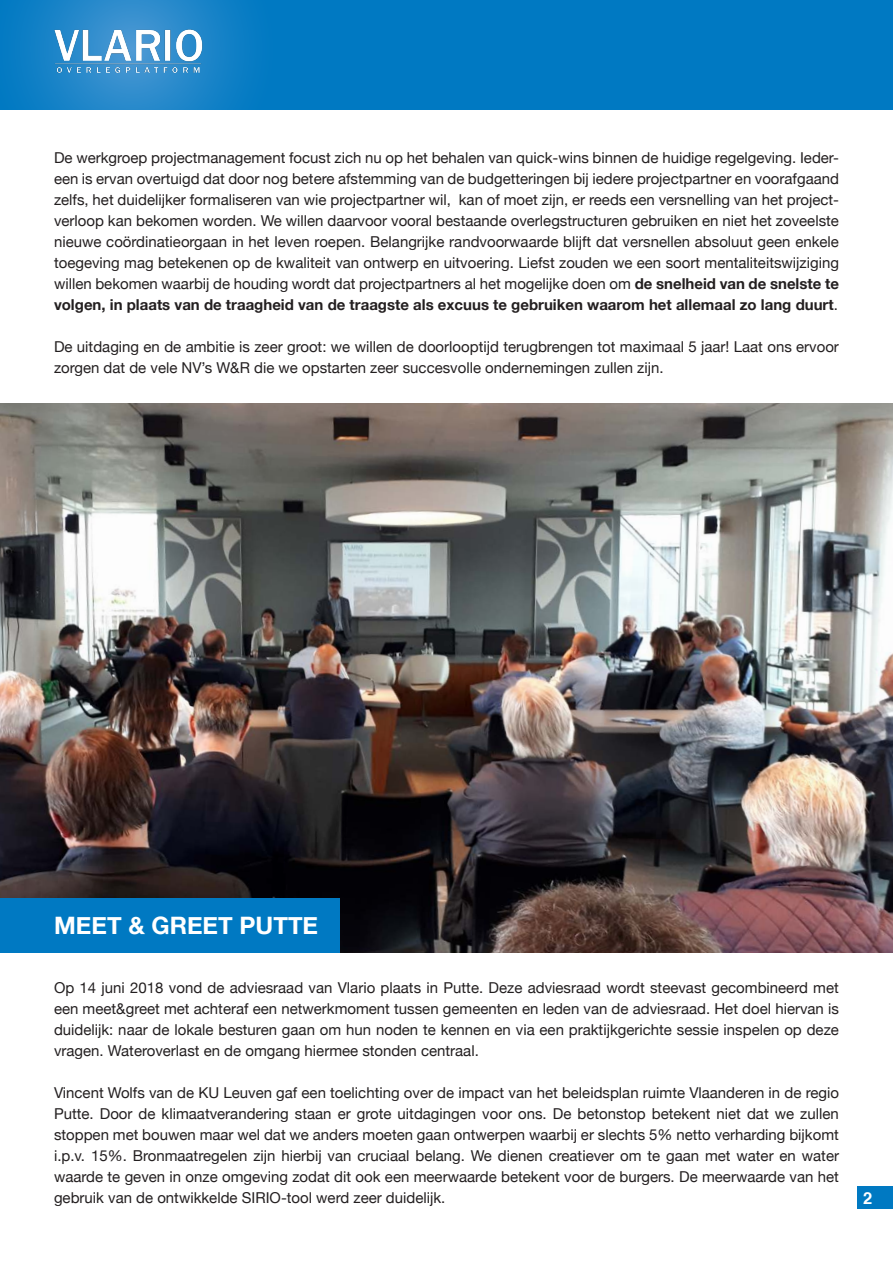
<style>
.page{position:relative;width:893px;height:1263px;background:#fff}
.page>*{position:absolute;margin:0;border:0;box-sizing:border-box;transform-origin:0 0}
.t1{font:700 24px "Helvetica Neue";color:#fff}
.t2{font:700 16.5px "Helvetica";color:#fff}
.t3{font:15px/21px "Helvetica Neue";color:#231f20;text-align:justify}
.s1{font-weight:700}
</style>
<div class="page">
<img style="left:0;top:404px;width:893px;height:548px">
<div style="left:0;top:898px;width:339px;height:54px;background:#0079c2"></div>
<div style="left:857px;top:1186px;width:36px;height:23px;background:#0079c2"></div>
<div style="left:270px;top:0;width:623px;height:110px;background:#0079c2"></div>
<svg style="left:0;top:0;width:270px;height:110px;background:#1783c7"></svg>
<img style="left:52px;top:26px;width:152px;height:50px">
<p class="t3" style="left:54px;top:148px;width:786px">De werkgroep projectmanagement focust zich nu op het behalen van quick-wins binnen de huidige regelgeving. Ieder&shy;een is ervan overtuigd dat door nog betere afstemming van de budgetteringen bij iedere projectpartner en voorafgaand zelfs, het duidelijker formaliseren van wie projectpartner wil, kan of moet zijn, er reeds een versnelling van het project&shy;verloop kan bekomen worden. We willen daarvoor vooral bestaande overlegstructuren gebruiken en niet het zoveelste nieuwe coördinatieorgaan in het leven roepen. Belangrijke randvoorwaarde blijft dat versnellen absoluut geen enkele toegeving mag betekenen op de kwaliteit van ontwerp en uitvoering. Liefst zouden we een soort mentaliteitswijziging willen bekomen waarbij de houding wordt dat projectpartners al het mogelijke doen om <span class="s1">de snelheid van de snelste te volgen, in plaats van de traagheid van de traagste als excuus te gebruiken waarom het allemaal zo lang duurt</span>.</p>
<p class="t3" style="left:54px;top:337px;width:786px">De uitdaging en de ambitie is zeer groot: we willen de doorlooptijd terugbrengen tot maximaal 5 jaar! Laat ons ervoor zorgen dat de vele NV’s W&amp;R die we opstarten zeer succesvolle ondernemingen zullen zijn.</p>
<p class="t1" style="left:54px;top:906px;width:265px">MEET &amp; GREET PUTTE</p>
<p class="t3" style="left:54px;top:978px;width:786px">Op 14 juni 2018 vond de adviesraad van Vlario plaats in Putte. Deze adviesraad wordt steevast gecombineerd met een meet&amp;greet met achteraf een netwerkmoment tussen gemeenten en leden van de adviesraad. Het doel hiervan is duidelijk: naar de lokale besturen gaan om hun noden te kennen en via een praktijkgerichte sessie inspelen op deze vragen. Wateroverlast en de omgang hiermee stonden centraal.</p>
<p class="t3" style="left:54px;top:1083px;width:786px">Vincent Wolfs van de KU Leuven gaf een toelichting over de impact van het beleidsplan ruimte Vlaanderen in de regio Putte. Door de klimaatverandering staan er grote uitdagingen voor ons. De betonstop betekent niet dat we zullen stoppen met bouwen maar wel dat we anders moeten gaan ontwerpen waarbij er slechts 5% netto verharding bijkomt i.p.v. 15%. Bronmaatregelen zijn hierbij van cruciaal belang. We dienen creatiever om te gaan met water en water waarde te geven in onze omgeving zodat dit ook een meerwaarde betekent voor de burgers. De meerwaarde van het gebruik van de ontwikkelde SIRIO-tool werd zeer duidelijk.</p>
<p class="t2" style="left:863px;top:1184px;width:11px">2</p>
</div>
